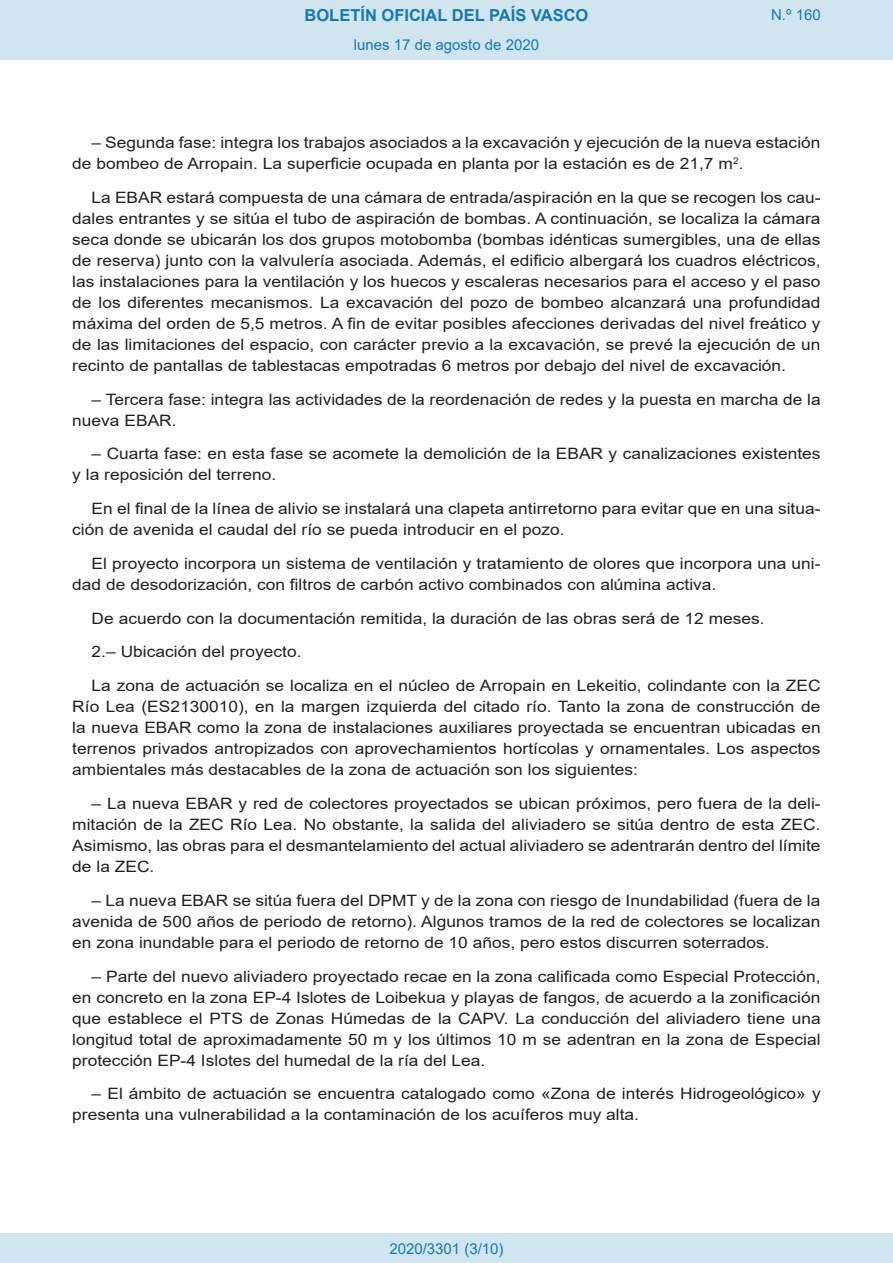
<style>
.page{position:relative;width:893px;height:1263px;background:#fff}
.page>*{position:absolute;margin:0;border:0;box-sizing:border-box;transform-origin:0 0}
.t1{font:700 16.5px "Arial";color:#1879ad}
.BOPVDetalle{font:15.6px/21px "Arial";color:#231f20;scale:1.11 1}
.Paginacion_Centro{font:15px "Arial";color:#1879ad}
</style>
<div class="page">
<div style="left:0;top:0;width:893px;height:60px;background:#d0e5f0"></div>
<div style="left:0;top:1233px;width:893px;height:30px;background:#d0e5f0"></div>
<p class="t1" style="left:305px;top:3px;width:285px">BOLETÍN OFICIAL DEL PAÍS VASCO</p>
<p class="Paginacion_Centro" style="left:354px;top:35px;width:187px">lunes 17 de agosto de 2020</p>
<p class="Paginacion_Centro" style="left:771px;top:5px;width:51px">N.º 160</p>
<p class="BOPVDetalle" style="left:72px;top:132px;width:676px;text-indent:19px">– Segunda fase: integra los trabajos asociados a la excavación y ejecución de la nueva estación de bombeo de Arropain. La superficie ocupada en planta por la estación es de 21,7 m<sup>2</sup>.</p>
<p class="BOPVDetalle" style="left:72px;top:187px;width:676px;text-align:justify;text-indent:19px">La EBAR estará compuesta de una cámara de entrada/aspiración en la que se recogen los cau&shy;dales entrantes y se sitúa el tubo de aspiración de bombas. A continuación, se localiza la cámara seca donde se ubicarán los dos grupos motobomba (bombas idénticas sumergibles, una de ellas de reserva) junto con la valvulería asociada. Además, el edificio albergará los cuadros eléctricos, las instalaciones para la ventilación y los huecos y escaleras necesarios para el acceso y el paso de los diferentes mecanismos. La excavación del pozo de bombeo alcanzará una profundidad máxima del orden de 5,5 metros. A fin de evitar posibles afecciones derivadas del nivel freático y de las limitaciones del espacio, con carácter previo a la excavación, se prevé la ejecución de un recinto de pantallas de tablestacas empotradas 6 metros por debajo del nivel de excavación.</p>
<p class="BOPVDetalle" style="left:72px;top:389px;width:676px;text-indent:19px">– Tercera fase: integra las actividades de la reordenación de redes y la puesta en marcha de la nueva EBAR.</p>
<p class="BOPVDetalle" style="left:72px;top:443px;width:676px;text-indent:19px">– Cuarta fase: en esta fase se acomete la demolición de la EBAR y canalizaciones existentes y la reposición del terreno.</p>
<p class="BOPVDetalle" style="left:72px;top:498px;width:676px;text-indent:19px">En el final de la línea de alivio se instalará una clapeta antirretorno para evitar que en una situa&shy;ción de avenida el caudal del río se pueda introducir en el pozo.</p>
<p class="BOPVDetalle" style="left:72px;top:553px;width:676px;text-indent:19px">El proyecto incorpora un sistema de ventilación y tratamiento de olores que incorpora una uni&shy;dad de desodorización, con filtros de carbón activo combinados con alúmina activa.</p>
<p class="BOPVDetalle" style="left:92px;top:608px;width:608px">De acuerdo con la documentación remitida, la duración de las obras será de 12 meses.</p>
<p class="BOPVDetalle" style="left:92px;top:641px;width:191px">2.– Ubicación del proyecto.</p>
<p class="BOPVDetalle" style="left:72px;top:675px;width:676px;text-align:justify;text-indent:19px">La zona de actuación se localiza en el núcleo de Arropain en Lekeitio, colindante con la ZEC Río Lea (ES2130010), en la margen izquierda del citado río. Tanto la zona de construcción de la nueva EBAR como la zona de instalaciones auxiliares proyectada se encuentran ubicadas en terrenos privados antropizados con aprovechamientos hortícolas y ornamentales. Los aspectos ambientales más destacables de la zona de actuación son los siguientes:</p>
<p class="BOPVDetalle" style="left:72px;top:793px;width:676px;text-align:justify;text-indent:19px">– La nueva EBAR y red de colectores proyectados se ubican próximos, pero fuera de la deli&shy;mitación de la ZEC Río Lea. No obstante, la salida del aliviadero se sitúa dentro de esta ZEC.<br>Asimismo, las obras para el desmantelamiento del actual aliviadero se adentrarán dentro del límite de la ZEC.</p>
<p class="BOPVDetalle" style="left:72px;top:890px;width:675px;text-align:justify;text-indent:19px">– La nueva EBAR se sitúa fuera del DPMT y de la zona con riesgo de Inundabilidad (fuera de la avenida de 500 años de periodo de retorno). Algunos tramos de la red de colectores se localizan en zona inundable para el periodo de retorno de 10 años, pero estos discurren soterrados.</p>
<p class="BOPVDetalle" style="left:72px;top:965px;width:676px;text-align:justify;text-indent:19px">– Parte del nuevo aliviadero proyectado recae en la zona calificada como Especial Protección, en concreto en la zona EP-4 Islotes de Loibekua y playas de fangos, de acuerdo a la zonificación que establece el PTS de Zonas Húmedas de la CAPV. La conducción del aliviadero tiene una longitud total de aproximadamente 50 m y los últimos 10 m se adentran en la zona de Especial protección EP-4 Islotes del humedal de la ría del Lea.</p>
<p class="BOPVDetalle" style="left:72px;top:1083px;width:676px;text-indent:19px">– El ámbito de actuación se encuentra catalogado como «Zona de interés Hidrogeológico» y presenta una vulnerabilidad a la contaminación de los acuíferos muy alta.</p>
<p class="Paginacion_Centro" style="left:389px;top:1238px;width:116px">2020/3301 (3/10)</p>
</div>
